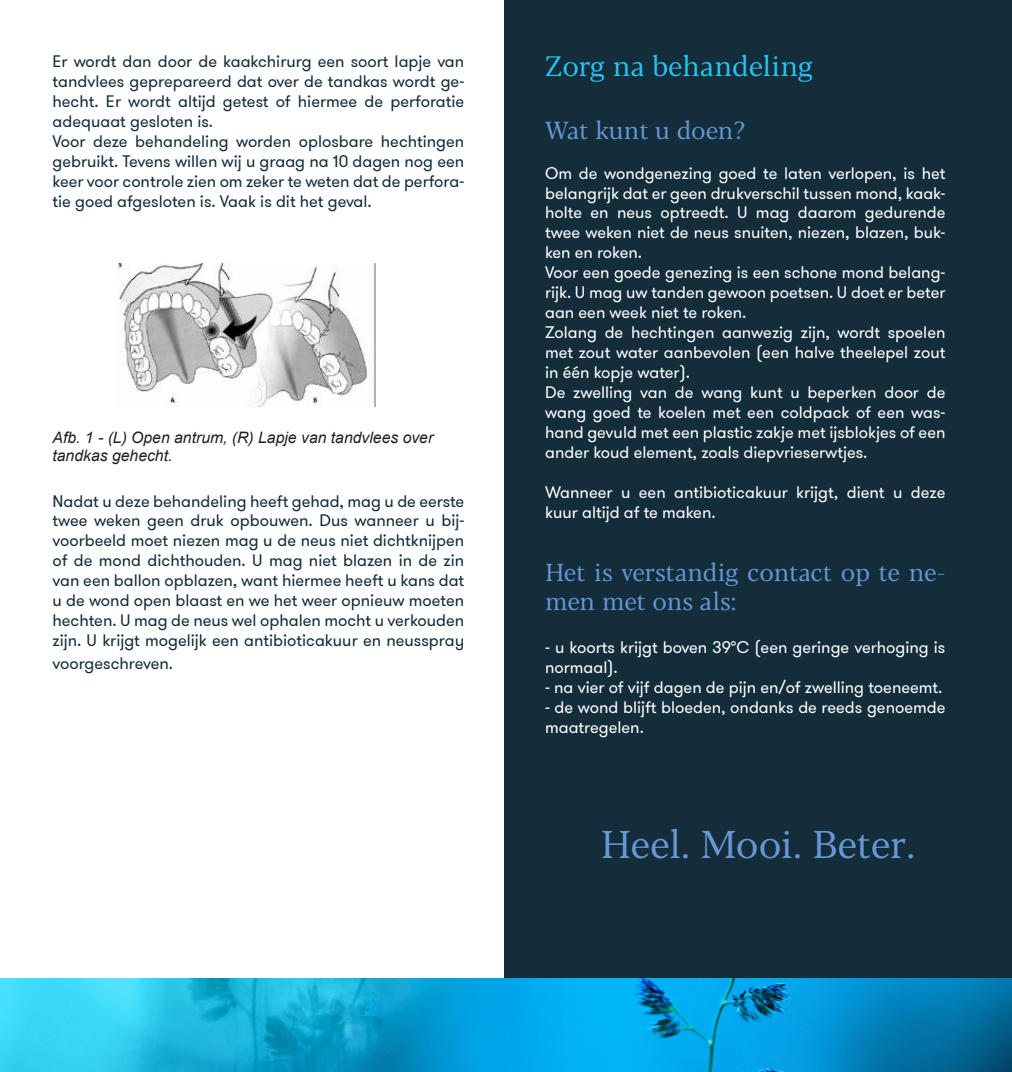
<style>
.page{position:relative;width:1012px;height:1072px;background:#fff}
.page>*{position:absolute;margin:0;border:0;box-sizing:border-box;transform-origin:0 0}
.t1{font:38.5px "Blacker Text";letter-spacing:-.015em;color:#6897d6}
.Kop_1_blauw{font:28px "Blacker Text";color:#2ac3ef}
.Kop_2_blauw{font:24.5px/29.4px "Blacker Text";color:#6897d6}
.tekst_wit{font:16.62px/19.9px "GT Walsheim Pro";color:#fff;text-align:justify}
.tekst{font:16.62px/19.9px "GT Walsheim Pro";color:#132d3b;text-align:justify}
.tekst_afbeelding_wit{font:italic 15.75px/18.9px "Arial";color:#231f20}
</style>
<div class="page">
<div style="left:504px;top:0;width:508px;height:1071px;background:#132d3b"></div>
<img style="left:0;top:978px;width:1011px;height:93px">
<img style="left:117px;top:263px;width:258px;height:143px">
<p class="tekst" style="left:53px;top:52px;width:413px">Er wordt dan door de kaakchirurg een soort lapje van tandvlees geprepareerd dat over de tandkas wordt ge&shy;hecht. Er wordt altijd getest of hiermee de perforatie adequaat gesloten is.</p>
<p class="tekst" style="left:53px;top:132px;width:413px">Voor deze behandeling worden oplosbare hechtingen gebruikt. Tevens willen wij u graag na 10 dagen nog een keer voor controle zien om zeker te weten dat de perfora&shy;tie goed afgesloten is. Vaak is dit het geval.</p>
<p class="tekst_afbeelding_wit" style="left:53px;top:428px;width:382px">Afb. 1 - (L) Open antrum, (R) Lapje van tandvlees over tandkas gehecht.</p>
<p class="tekst" style="left:53px;top:491px;width:413px">Nadat u deze behandeling heeft gehad, mag u de eerste twee weken geen druk opbouwen. Dus wanneer u bij&shy;voorbeeld moet niezen mag u de neus niet dichtknijpen of de mond dichthouden. U mag niet blazen in de zin van een ballon opblazen, want hiermee heeft u kans dat u de wond open blaast en we het weer opnieuw moeten hechten. U mag de neus wel ophalen mocht u verkouden zijn. U krijgt mogelijk een antibioticakuur en neusspray</p>
<p class="tekst" style="left:53px;top:654px;width:122px">voorgeschreven.</p>
<p class="Kop_1_blauw" style="left:545px;top:49px;width:270px">Zorg na behandeling</p>
<p class="Kop_2_blauw" style="left:545px;top:116px;width:202px">Wat kunt u doen?</p>
<p class="tekst_wit" style="left:545px;top:163px;width:402px">Om de wondgenezing goed te laten verlopen, is het belangrijk dat er geen drukverschil tussen mond, kaak&shy;holte en neus optreedt. U mag daarom gedurende twee weken niet de neus snuiten, niezen, blazen, buk&shy;ken en roken.</p>
<p class="tekst_wit" style="left:545px;top:263px;width:402px">Voor een goede genezing is een schone mond belang&shy;rijk. U mag uw tanden gewoon poetsen. U doet er beter aan een week niet te roken.</p>
<p class="tekst_wit" style="left:545px;top:323px;width:402px">Zolang de hechtingen aanwezig zijn, wordt spoelen met zout water aanbevolen (een halve theelepel zout in één kopje water).</p>
<p class="tekst_wit" style="left:545px;top:383px;width:402px">De zwelling van de wang kunt u beperken door de wang goed te koelen met een coldpack of een was&shy;hand gevuld met een plastic zakje met ijsblokjes of een ander koud element, zoals diepvrieserwtjes.</p>
<p class="tekst_wit" style="left:545px;top:482px;width:402px">Wanneer u een antibioticakuur krijgt, dient u deze kuur altijd af te maken.</p>
<p class="Kop_2_blauw" style="left:545px;top:558px;width:402px">Het is verstandig contact op te ne&shy;men met ons als:</p>
<p class="tekst_wit" style="left:545px;top:638px;width:402px">- u koorts krijgt boven 39°C (een geringe verhoging is normaal).</p>
<p class="tekst_wit" style="left:545px;top:678px;width:399px">- na vier of vijf dagen de pijn en/of zwelling toeneemt.</p>
<p class="tekst_wit" style="left:545px;top:698px;width:402px">- de wond blijft bloeden, ondanks de reeds genoemde maatregelen.</p>
<p class="t1" style="left:601px;top:821px;width:316px">Heel. Mooi. Beter.</p>
</div>
